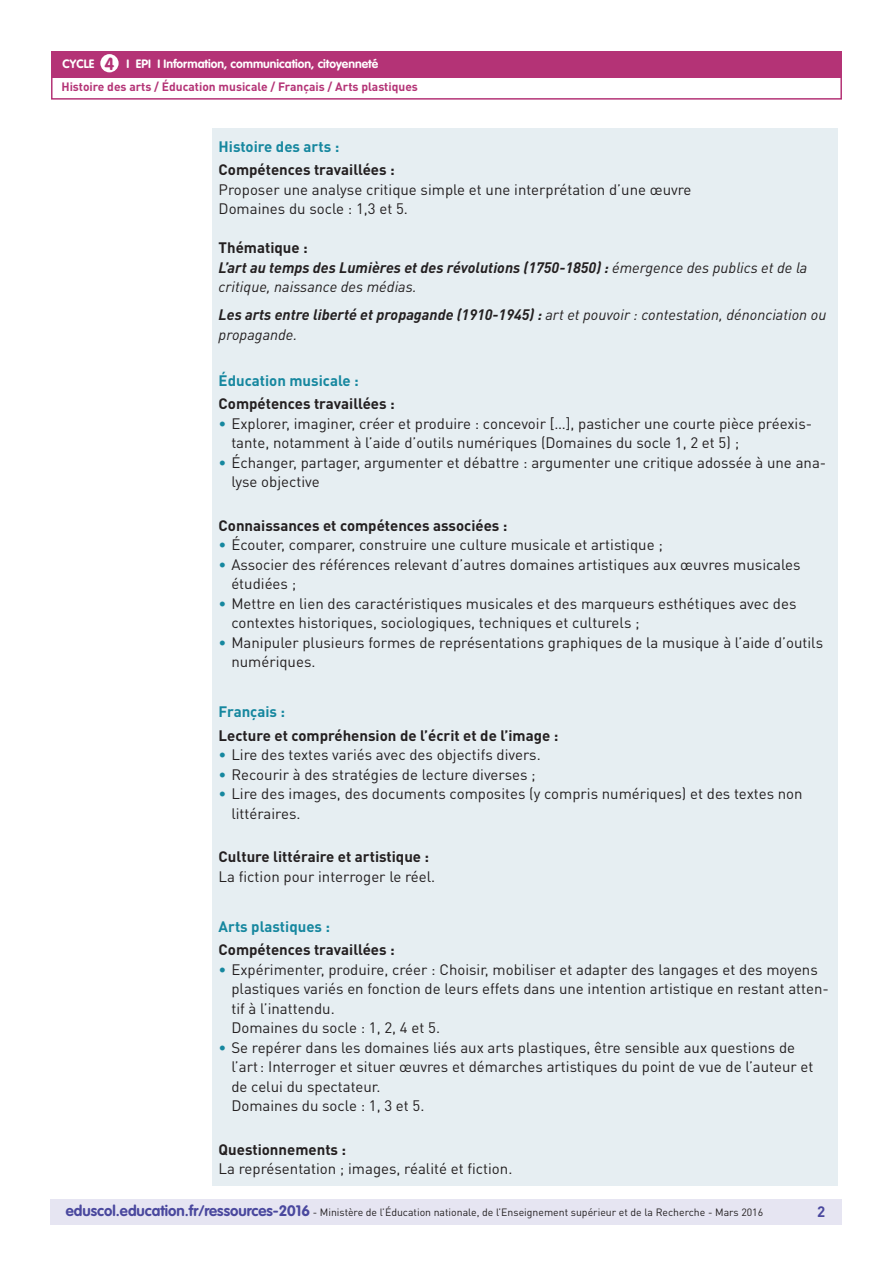
<style>
.page{position:relative;width:893px;height:1263px;background:#fff}
.page>*{position:absolute;margin:0;border:0;box-sizing:border-box;transform-origin:0 0}
.t1{font:700 17.25px "VAG Rounded Std";color:#b43376}
._07_Texte_courant{font:15px/19.5px "DIN Pro";color:#231f20}
._08_Titre_gras_noir{font:700 15px "DIN Pro";color:#231f20}
._07_Texte_courant-2{font:italic 15px/19.5px "DIN Pro";color:#231f20}
._06_Titre_Bleu_encad{font:700 15px "DIN Pro";color:#16879f}
.t2{font:700 15px "DIN Pro";color:#4a489e}
.t3{font:700 12px "DIN Pro";color:#b43376}
.t4{font:700 12px "VAG Rounded Std";color:#fff}
.t5{font:10.5px "DIN Pro";color:#231f20}
.s1{font-weight:700}
.s2{color:#16879f}
.s3{font-family:"VAG Rounded Std";font-weight:700;font-size:15px;color:#4a489e}
</style>
<div class="page">
<div style="left:50px;top:1199px;width:791px;height:26px;background:#e6e5f2"></div>
<div style="left:51px;top:51px;width:791px;height:27px;background:#b43376"></div>
<div style="left:100px;top:54px;width:19px;height:18px;background:#fff;border-radius:50%"></div>
<div style="left:51px;top:75px;width:791px;height:25px;border:2px solid #b43376"></div>
<div style="left:213px;top:129px;width:625px;height:1057px;background:#e6eef2"></div>
<p class="t1" style="left:105px;top:53px;width:11px">4</p>
<p class="t3" style="left:61px;top:79px;width:358px">Histoire des arts / Éducation musicale / Français / Arts plastiques</p>
<p class="t4" style="left:63px;top:57px;width:33px">CYCLE</p>
<p class="t4" style="left:127px;top:57px;width:253px">I EPI I Information, communication, citoyenneté</p>
<p class="_06_Titre_Bleu_encad" style="left:219px;top:136px;width:122px">Histoire des arts :</p>
<p class="_08_Titre_gras_noir" style="left:219px;top:160px;width:178px">Compétences travaillées :</p>
<p class="_07_Texte_courant" style="left:219px;top:179px;width:474px">Proposer une analyse critique simple et une interprétation d’une œuvre</p>
<p class="_07_Texte_courant" style="left:219px;top:199px;width:191px">Domaines du socle : 1,3 et 5.</p>
<p class="_08_Titre_gras_noir" style="left:219px;top:238px;width:91px">Thématique :</p>
<p class="_07_Texte_courant-2" style="left:219px;top:257px;width:590px"><span class="s1">L’art au temps des Lumières et des révolutions (1750-1850) :</span> émergence des publics et de la critique, naissance des médias.</p>
<p class="_07_Texte_courant-2" style="left:219px;top:305px;width:609px"><span class="s1">Les arts entre liberté et propagande (1910-1945) :</span> art et pouvoir : contestation, dénonciation ou propagande.</p>
<p class="_06_Titre_Bleu_encad" style="left:219px;top:370px;width:142px">Éducation musicale :</p>
<p class="_08_Titre_gras_noir" style="left:219px;top:394px;width:178px">Compétences travaillées :</p>
<p class="_07_Texte_courant" style="left:231px;top:413px;width:582px;text-indent:-13px"><span class="s2">•</span> Explorer, imaginer, créer et produire : concevoir […], pasticher une courte pièce préexis&shy;tante, notamment à l’aide d’outils numériques (Domaines du socle 1, 2 et 5) ;</p>
<p class="_07_Texte_courant" style="left:231px;top:452px;width:596px;text-indent:-13px"><span class="s2">•</span> Échanger, partager, argumenter et débattre : argumenter une critique adossée à une ana&shy;lyse objective</p>
<p class="_08_Titre_gras_noir" style="left:219px;top:515px;width:290px">Connaissances et compétences associées :</p>
<p class="_07_Texte_courant" style="left:219px;top:535px;width:446px"><span class="s2">•</span> Écouter, comparer, construire une culture musicale et artistique ;</p>
<p class="_07_Texte_courant" style="left:231px;top:554px;width:571px;text-indent:-13px"><span class="s2">•</span> Associer des références relevant d’autres domaines artistiques aux œuvres musicales étudiées ;</p>
<p class="_07_Texte_courant" style="left:231px;top:593px;width:567px;text-indent:-13px"><span class="s2">•</span> Mettre en lien des caractéristiques musicales et des marqueurs esthétiques avec des contextes historiques, sociologiques, techniques et culturels ;</p>
<p class="_07_Texte_courant" style="left:231px;top:632px;width:593px;text-indent:-13px"><span class="s2">•</span> Manipuler plusieurs formes de représentations graphiques de la musique à l’aide d’outils numériques.</p>
<p class="_06_Titre_Bleu_encad" style="left:219px;top:702px;width:68px">Français :</p>
<p class="_08_Titre_gras_noir" style="left:219px;top:725px;width:341px">Lecture et compréhension de l’écrit et de l’image :</p>
<p class="_07_Texte_courant" style="left:219px;top:745px;width:324px"><span class="s2">•</span> Lire des textes variés avec des objectifs divers.</p>
<p class="_07_Texte_courant" style="left:219px;top:764px;width:319px"><span class="s2">•</span> Recourir à des stratégies de lecture diverses ;</p>
<p class="_07_Texte_courant" style="left:231px;top:784px;width:573px;text-indent:-13px"><span class="s2">•</span> Lire des images, des documents composites (y compris numériques) et des textes non littéraires.</p>
<p class="_08_Titre_gras_noir" style="left:219px;top:847px;width:212px">Culture littéraire et artistique :</p>
<p class="_07_Texte_courant" style="left:219px;top:866px;width:218px">La fiction pour interroger le réel.</p>
<p class="_06_Titre_Bleu_encad" style="left:219px;top:916px;width:113px">Arts plastiques :</p>
<p class="_08_Titre_gras_noir" style="left:219px;top:940px;width:178px">Compétences travaillées :</p>
<p class="_07_Texte_courant" style="left:231px;top:959px;width:599px;text-indent:-13px"><span class="s2">•</span> Expérimenter, produire, créer : Choisir, mobiliser et adapter des langages et des moyens plastiques variés en fonction de leurs effets dans une intention artistique en restant atten&shy;tif à l’inattendu.<br>Domaines du socle : 1, 2, 4 et 5.</p>
<p class="_07_Texte_courant" style="left:231px;top:1037px;width:584px;text-indent:-13px"><span class="s2">•</span> Se repérer dans les domaines liés aux arts plastiques, être sensible aux questions de l’art: Interroger et situer œuvres et démarches artistiques du point de vue de l’auteur et de celui du spectateur.<br>Domaines du socle : 1, 3 et 5.</p>
<p class="_08_Titre_gras_noir" style="left:219px;top:1139px;width:129px">Questionnements :</p>
<p class="_07_Texte_courant" style="left:219px;top:1159px;width:295px">La représentation ; images, réalité et fiction.</p>
<p class="t5" style="left:66px;top:1205px;width:699px"><span class="s3">eduscol.education.fr/ressources-2016</span> - Ministère de l’Éducation nationale, de l’Enseignement supérieur et de la Recherche - Mars 2016</p>
<p class="t2" style="left:817px;top:1201px;width:10px">2</p>
</div>
